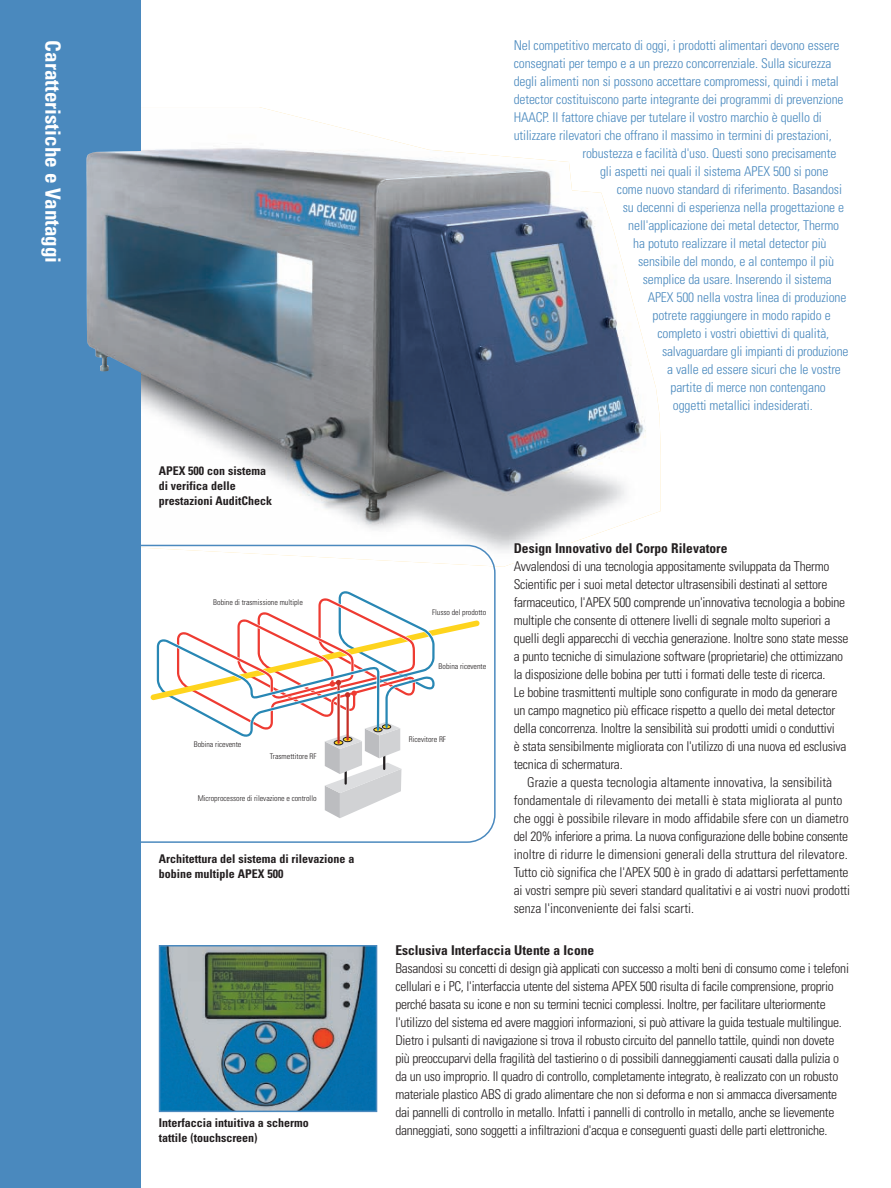
<style>
.page{position:relative;width:891px;height:1188px;background:#fff}
.page>*{position:absolute;margin:0;border:0;box-sizing:border-box;transform-origin:0 0}
.t1{font:700 condensed 21px "Univers";color:#fff}
.t2{font:300 condensed 13.5px/18px "Univers";letter-spacing:-.02em;color:#231f20}
.t3{font:300 condensed 13.5px "Univers";letter-spacing:-.01em;color:#4a89be}
.t4{font:700 condensed 13.5px "Univers";color:#231f20}
.t5{font:700 condensed 12px/15px "Univers";color:#231f20}
.t6{font:300 condensed 7.95px "Univers";color:#231f20}
</style>
<div class="page">
<img style="left:141px;top:107px;width:520px;height:460px">
<div style="left:0;top:0;width:141px;height:1188px;background:#4a89be"></div>
<img style="left:162px;top:948px;width:212px;height:161px">
<div style="left:159px;top:945px;width:218px;height:167px;border:2px solid #4a89be"></div>
<img style="left:86px;top:151px;width:73px;height:231px">
<div style="left:514px;top:543px;width:336px;height:389px;background:#fff"></div>
<svg style="left:141px;top:545px;width:355px;height:298px"></svg>
<h1 class="t1" style="left:61px;top:40px;width:224px;rotate:90deg">Caratteristiche e Vantaggi</h1>
<p class="t5" style="left:159px;top:465px;width:115px">APEX 500 con sistema di verifica delle prestazioni AuditCheck</p>
<p class="t6" style="left:213px;top:599px;width:91px">Bobine di trasmissione multiple</p>
<p class="t6" style="left:194px;top:741px;width:49px">Bobina ricevente</p>
<p class="t6" style="left:270px;top:754px;width:48px">Trasmettitore RF</p>
<p class="t6" style="left:198px;top:795px;width:120px">Microprocessore di rilevazione e controllo</p>
<p class="t5" style="left:159px;top:852px;width:197px">Architettura del sistema di rilevazione a bobine multiple APEX 500</p>
<p class="t5" style="left:159px;top:1116px;width:151px">Interfaccia intuitiva a schermo tattile (touchscreen)</p>
<p class="t3" style="left:514px;top:40px;width:327px">Nel competitivo mercato di oggi, i prodotti alimentari devono essere</p>
<p class="t3" style="left:514px;top:58px;width:319px">consegnati per tempo e a un prezzo concorrenziale. Sulla sicurezza</p>
<p class="t3" style="left:514px;top:76px;width:327px">degli alimenti non si possono accettare compromessi, quindi i metal</p>
<p class="t3" style="left:514px;top:94px;width:331px">detector costituiscono parte integrante dei programmi di prevenzione</p>
<p class="t3" style="left:514px;top:112px;width:310px">HAACP. Il fattore chiave per tutelare il vostro marchio è quello di</p>
<p class="t3" style="left:514px;top:130px;width:320px">utilizzare rilevatori che offrano il massimo in termini di prestazioni,</p>
<p class="t3" style="left:582px;top:148px;width:256px">robustezza e facilità d'uso. Questi sono precisamente</p>
<p class="t3" style="left:600px;top:166px;width:230px">gli aspetti nei quali il sistema APEX 500 si pone</p>
<p class="t3" style="left:617px;top:184px;width:227px">come nuovo standard di riferimento. Basandosi</p>
<p class="t3" style="left:623px;top:202px;width:223px">su decenni di esperienza nella progettazione e</p>
<p class="t3" style="left:628px;top:220px;width:212px">nell'applicazione dei metal detector, Thermo</p>
<p class="t3" style="left:633px;top:238px;width:195px">ha potuto realizzare il metal detector più</p>
<p class="t3" style="left:638px;top:256px;width:198px">sensibile del mondo, e al contempo il più</p>
<p class="t3" style="left:643px;top:274px;width:191px">semplice da usare. Inserendo il sistema</p>
<p class="t3" style="left:648px;top:292px;width:200px">APEX 500 nella vostra linea di produzione</p>
<p class="t3" style="left:653px;top:310px;width:180px">potrete raggiungere in modo rapido e</p>
<p class="t3" style="left:657px;top:328px;width:173px">completo i vostri obiettivi di qualità,</p>
<p class="t3" style="left:662px;top:346px;width:188px">salvaguardare gli impianti di produzione</p>
<p class="t3" style="left:667px;top:364px;width:175px">a valle ed essere sicuri che le vostre</p>
<p class="t3" style="left:671px;top:382px;width:157px">partite di merce non contengano</p>
<p class="t3" style="left:673px;top:400px;width:141px">oggetti metallici indesiderati.</p>
<p class="t6" style="left:432px;top:610px;width:56px">Flusso del prodotto</p>
<p class="t6" style="left:439px;top:664px;width:49px">Bobina ricevente</p>
<p class="t6" style="left:409px;top:737px;width:39px">Ricevitore RF</p>
<p class="t4" style="left:514px;top:543px;width:215px">Design Innovativo del Corpo Rilevatore</p>
<p class="t2" style="left:514px;top:558px;width:336px">Avvalendosi di una tecnologia appositamente sviluppata da Thermo Scientific per i suoi metal detector ultrasensibili destinati al settore farmaceutico, l'APEX 500 comprende un'innovativa tecnologia a bobine multiple che consente di ottenere livelli di segnale molto superiori a quelli degli apparecchi di vecchia generazione. Inoltre sono state messe a punto tecniche di simulazione software (proprietarie) che ottimizzano la disposizione delle bobina per tutti i formati delle teste di ricerca.<br>Le bobine trasmittenti multiple sono configurate in modo da generare un campo magnetico più efficace rispetto a quello dei metal detector della concorrenza. Inoltre la sensibilità sui prodotti umidi o conduttivi<br>è stata sensibilmente migliorata con l'utilizzo di una nuova ed esclusiva tecnica di schermatura.</p>
<p class="t2" style="left:514px;top:774px;width:338px;text-indent:14px">Grazie a questa tecnologia altamente innovativa, la sensibilità fondamentale di rilevamento dei metalli è stata migliorata al punto che oggi è possibile rilevare in modo affidabile sfere con un diametro del 20% inferiore a prima. La nuova configurazione delle bobine consente inoltre di ridurre le dimensioni generali della struttura del rilevatore.<br>Tutto ciò significa che l'APEX 500 è in grado di adattarsi perfettamente ai vostri sempre più severi standard qualitativi e ai vostri nuovi prodotti senza l'inconveniente dei falsi scarti.</p>
<p class="t4" style="left:395px;top:945px;width:200px">Esclusiva Interfaccia Utente a Icone</p>
<p class="t2" style="left:395px;top:960px;width:455px">Basandosi su concetti di design già applicati con successo a molti beni di consumo come i telefoni cellulari e i PC, l'interfaccia utente del sistema APEX 500 risulta di facile comprensione, proprio perché basata su icone e non su termini tecnici complessi. Inoltre, per facilitare ulteriormente l'utilizzo del sistema ed avere maggiori informazioni, si può attivare la guida testuale multilingue.<br>Dietro i pulsanti di navigazione si trova il robusto circuito del pannello tattile, quindi non dovete più preoccuparvi della fragilità del tastierino o di possibili danneggiamenti causati dalla pulizia o da un uso improprio. Il quadro di controllo, completamente integrato, è realizzato con un robusto materiale plastico ABS di grado alimentare che non si deforma e non si ammacca diversamente dai pannelli di controllo in metallo. Infatti i pannelli di controllo in metallo, anche se lievemente danneggiati, sono soggetti a infiltrazioni d'acqua e conseguenti guasti delle parti elettroniche.</p>
</div>
